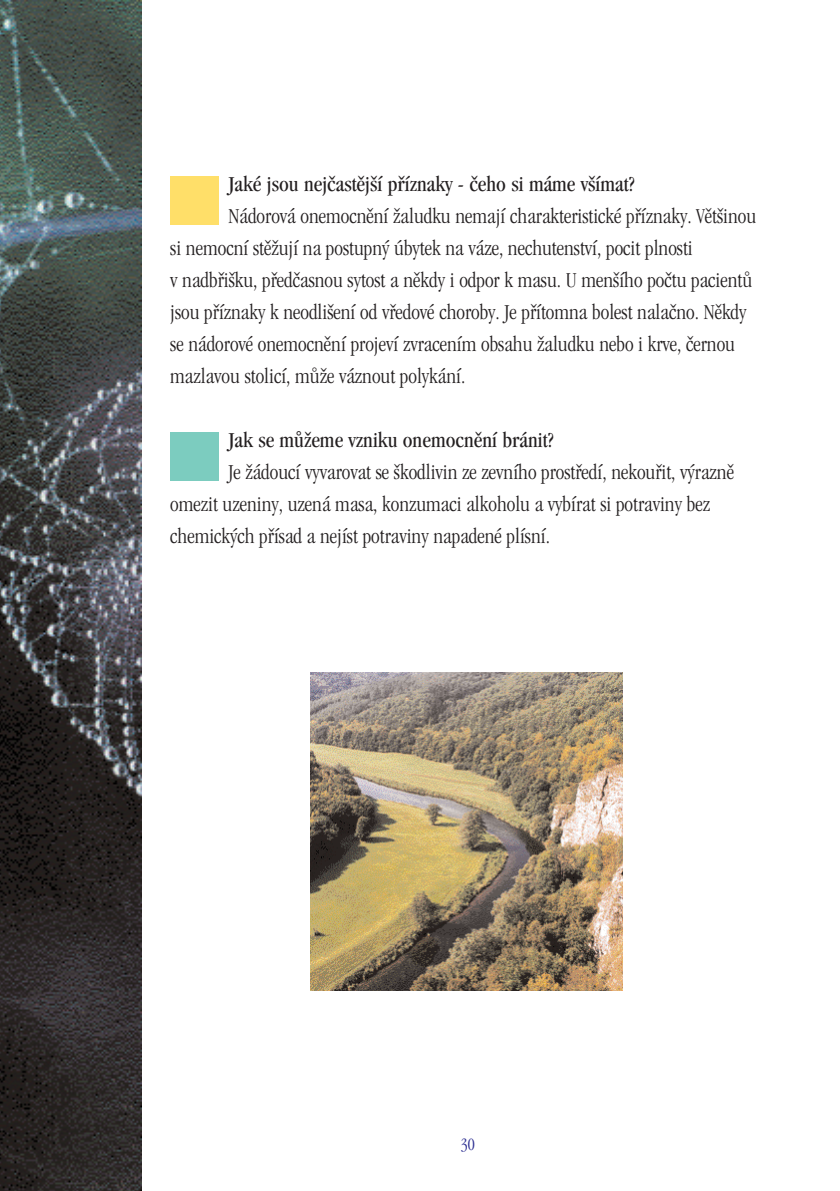
<style>
.page{position:relative;width:840px;height:1191px;background:#fff}
.page>*{position:absolute;margin:0;border:0;box-sizing:border-box;transform-origin:0 0}
.t1{font:300 22px/32px "Garamond Condensed CE";color:#231f20}
.t2{font:22px "Garamond Condensed CE";color:#231f20}
.t3{font:300 18px "Garamond Condensed CE";color:#2e3092}
</style>
<div class="page">
<img style="left:0;top:1px;width:142px;height:1190px">
<div style="left:170px;top:176px;width:48px;height:49px;background:#ffdf69"></div>
<div style="left:170px;top:432px;width:48px;height:48px;background:#7cccbf"></div>
<img style="left:310px;top:672px;width:312px;height:318px">
<p class="t2" style="left:228px;top:175px;width:407px">Jaké jsou nejčastější příznaky - čeho si máme všímat?</p>
<p class="t1" style="left:170px;top:202px;width:587px;text-indent:58px">Nádorová onemocnění žaludku nemají charakteristické příznaky. Většinou si nemocní stěžují na postupný úbytek na váze, nechutenství, pocit plnosti<br>v nadbřišku, předčasnou sytost a někdy i odpor k masu. U menšího počtu pacientů jsou příznaky k neodlišení od vředové choroby. Je přítomna bolest nalačno. Někdy se nádorové onemocnění projeví zvracením obsahu žaludku nebo i krve, černou mazlavou stolicí, může váznout polykání.</p>
<p class="t2" style="left:228px;top:431px;width:326px">Jak se můžeme vzniku onemocnění bránit?</p>
<p class="t1" style="left:170px;top:458px;width:565px;text-indent:58px">Je žádoucí vyvarovat se škodlivin ze zevního prostředí, nekouřit, výrazně omezit uzeniny, uzená masa, konzumaci alkoholu a vybírat si potraviny bez chemických přísad a nejíst potraviny napadené plísní.</p>
<p class="t3" style="left:460px;top:1136px;width:16px">30</p>
</div>
